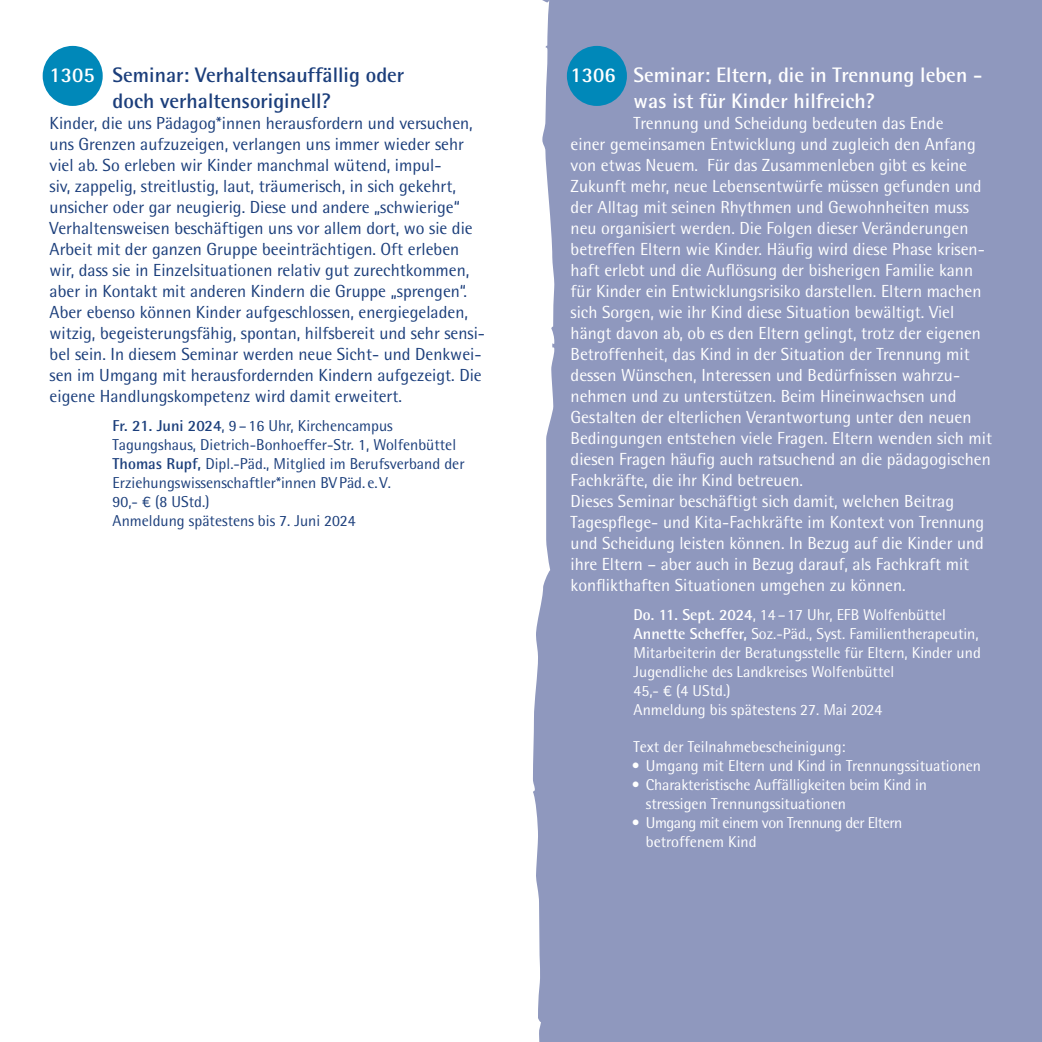
<style>
.page{position:relative;width:1042px;height:1042px;background:#fff}
.page>*{position:absolute;margin:0;border:0;box-sizing:border-box;transform-origin:0 0}
.Überschrift{font:700 21px/25.2px "Rotis Semi Sans";color:#fff}
.Überschrift-2{font:700 21px "Rotis Semi Sans";color:#1b3e7b}
.Überschrift-3{font:17.5px/21px "Rotis Semi Sans";color:#fff}
.Fließtext{font:17.5px/21px "Rotis Semi Sans";color:#1b3e7b}
.Daten{font:15.75px/18.9px "Rotis Semi Sans";color:#fff}
.Daten-2{font:15.75px/18.9px "Rotis Semi Sans";color:#1b3e7b}
.Daten-3{font:15.75px/18.9px "Rotis Semi Sans";letter-spacing:-.03em;color:#fff}
.s1{color:#fff}
.s2{font-weight:700}
.s3{font-family:"Signika";font-weight:300}
</style>
<div class="page">
<div style="left:521px;top:0;width:521px;height:1042px;background:#8f98be"></div>
<div style="left:567px;top:46px;width:60px;height:60px;background:#0088b9;border-radius:50%"></div>
<svg style="left:521px;top:0;width:33px;height:1042px;fill:#fff"></svg>
<div style="left:43px;top:46px;width:60px;height:60px;background:#0088b9;border-radius:50%"></div>
<p class="Überschrift-2" style="left:50px;top:62px;width:356px"><span class="s1">1305</span> Seminar: Verhaltensauffällig oder</p>
<p class="Überschrift-2" style="left:113px;top:88px;width:220px">doch verhaltensoriginell?</p>
<p class="Fließtext" style="left:50px;top:112px;width:437px">Kinder, die uns Pädagog*innen herausfordern und versuchen, uns Grenzen aufzuzeigen, verlangen uns immer wieder sehr viel ab. So erleben wir Kinder manchmal wütend, impul-<br>siv, zappelig, streitlustig, laut, träumerisch, in sich gekehrt, unsicher oder gar neugierig. Diese und andere „schwierige“ Verhaltensweisen beschäftigen uns vor allem dort, wo sie die Arbeit mit der ganzen Gruppe beeinträchtigen. Oft erleben wir, dass sie in Einzelsituationen relativ gut zurechtkommen, aber in Kontakt mit anderen Kindern die Gruppe „sprengen“.<br>Aber ebenso können Kinder aufgeschlossen, energiegeladen, witzig, begeisterungsfähig, spontan, hilfsbereit und sehr sensi&shy;bel sein. In diesem Seminar werden neue Sicht- und Denkwei&shy;sen im Umgang mit herausfordernden Kindern aufgezeigt. Die eigene Handlungskompetenz wird damit erweitert.</p>
<p class="Daten-2" style="left:113px;top:416px;width:282px"><span class="s2">Fr. 21. Juni 2024</span>, 9–16 Uhr, Kirchencampus</p>
<p class="Daten-2" style="left:113px;top:435px;width:345px">Tagungshaus, Dietrich-Bonhoeffer-Str. 1, Wolfenbüttel</p>
<p class="Daten-2" style="left:113px;top:454px;width:353px"><span class="s2">Thomas Rupf,</span> Dipl.-Päd., Mitglied im Berufsverband der<br>Erziehungswissenschaftler*innen BVPäd. e.V.</p>
<p class="Daten-2" style="left:113px;top:492px;width:99px">90,- <span class="s3">€</span> (8 UStd.)</p>
<p class="Daten-2" style="left:113px;top:511px;width:244px">Anmeldung spätestens bis 7. Juni 2024</p>
<p class="Überschrift" style="left:633px;top:62px;width:350px;text-indent:-63px">1306 Seminar: Eltern, die in Trennung leben - was ist für Kinder hilfreich?</p>
<p class="Überschrift-3" style="left:570px;top:112px;width:423px;text-indent:63px">Trennung und Scheidung bedeuten das Ende<br>einer gemeinsamen Entwicklung und zugleich den Anfang von etwas Neuem. Für das Zusammenleben gibt es keine Zukunft mehr, neue Lebensentwürfe müssen gefunden und der Alltag mit seinen Rhythmen und Gewohnheiten muss neu organisiert werden. Die Folgen dieser Veränderungen betreffen Eltern wie Kinder. Häufig wird diese Phase krisen&shy;haft erlebt und die Auflösung der bisherigen Familie kann für Kinder ein Entwicklungsrisiko darstellen. Eltern machen sich Sorgen, wie ihr Kind diese Situation bewältigt. Viel hängt davon ab, ob es den Eltern gelingt, trotz der eigenen Betroffenheit, das Kind in der Situation der Trennung mit dessen Wünschen, Interessen und Bedürfnissen wahrzu&shy;nehmen und zu unterstützen. Beim Hineinwachsen und Gestalten der elterlichen Verantwortung unter den neuen Bedingungen entstehen viele Fragen. Eltern wenden sich mit diesen Fragen häufig auch ratsuchend an die pädagogischen Fachkräfte, die ihr Kind betreuen.</p>
<p class="Überschrift-3" style="left:570px;top:490px;width:415px">Dieses Seminar beschäftigt sich damit, welchen Beitrag Tagespflege- und Kita-Fachkräfte im Kontext von Trennung und Scheidung leisten können. In Bezug auf die Kinder und ihre Eltern – aber auch in Bezug darauf, als Fachkraft mit konflikthaften Situationen umgehen zu können.</p>
<p class="Daten" style="left:633px;top:605px;width:314px"><span class="s2">Do. 11. Sept. 2024</span>, 14–17 Uhr, EFB Wolfenbüttel</p>
<p class="Daten" style="left:633px;top:624px;width:349px"><span class="s2">Annette Scheffer,</span> Soz.-Päd., Syst. Familientherapeutin,<br>Mitarbeiterin der Beratungsstelle für Eltern, Kinder und<br>Jugendliche des Landkreises Wolfenbüttel</p>
<p class="Daten" style="left:633px;top:681px;width:99px">45,- <span class="s3">€</span> (4 UStd.)</p>
<p class="Daten" style="left:633px;top:700px;width:250px">Anmeldung bis spätestens 27. Mai 2024</p>
<p class="Daten" style="left:633px;top:737px;width:213px">Text der Teilnahmebescheinigung:</p>
<p class="Daten" style="left:632px;top:756px;width:351px">• Umgang mit Eltern und Kind in Trennungssituationen</p>
<p class="Daten" style="left:646px;top:775px;width:283px;text-indent:-14px">• Charakteristische Auffälligkeiten beim Kind in stressigen Trennungssituationen</p>
<p class="Daten-3" style="left:646px;top:813px;width:258px;text-indent:-14px">• Umgang mit einem von Trennung der Eltern betroffenem Kind</p>
</div>
